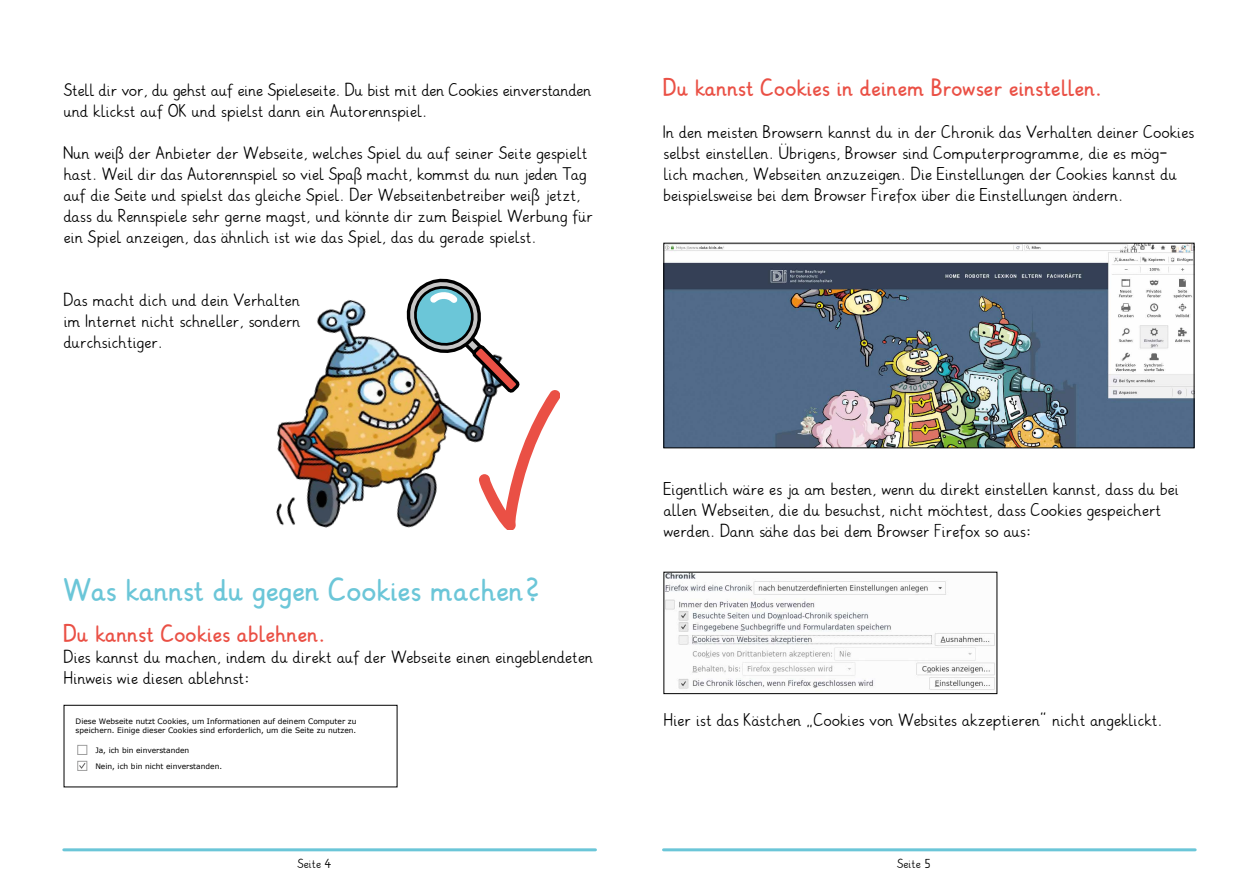
<style>
.page{position:relative;width:1259px;height:893px;background:#fff}
.page>*{position:absolute;margin:0;border:0;box-sizing:border-box;transform-origin:0 0}
.t1{font:700 30px "Grundschrift";color:#6bc6d8}
.t2{font:700 22.5px "Grundschrift";color:#ea5045}
.t3{font:16.5px/21px "Grundschrift";color:#000}
.t4{font:12px "Grundschrift";color:#000}
.t5{font:7.5px/9px "Verdana";color:#000}
</style>
<div class="page">
<img style="left:276px;top:300px;width:238px;height:230px">
<hr style="left:64px;top:848px;width:531px;height:3px;background:#6bc6d8">
<hr style="left:663px;top:848px;width:532px;height:3px;background:#6bc6d8">
<img style="left:665px;top:245px;width:527px;height:201px">
<div style="left:663px;top:243px;width:531px;height:205px;border:1px solid #000"></div>
<img style="left:665px;top:574px;width:330px;height:116px">
<div style="left:663px;top:572px;width:334px;height:122px;border:1px solid #000"></div>
<div style="left:64px;top:705px;width:333px;height:82px;border:1px solid #000"></div>
<div style="left:78px;top:745px;width:9px;height:10px;border:1px solid #9f9f9f"></div>
<div style="left:78px;top:761px;width:9px;height:10px;border:1px solid #9f9f9f"></div>
<svg style="left:78px;top:762px;width:8px;height:8px"></svg>
<svg style="left:400px;top:278px;width:160px;height:251px"></svg>
<p class="t3" style="left:64px;top:80px;width:529px">Stell dir vor, du gehst auf eine Spieleseite. Du bist mit den Cookies einverstanden und klickst auf OK und spielst dann ein Autorennspiel.</p>
<p class="t3" style="left:64px;top:143px;width:530px">Nun weiß der Anbieter der Webseite, welches Spiel du auf seiner Seite gespielt hast. Weil dir das Autorennspiel so viel Spaß macht, kommst du nun jeden Tag auf die Seite und spielst das gleiche Spiel. Der Webseitenbetreiber weiß jetzt, dass du Rennspiele sehr gerne magst, und könnte dir zum Beispiel Werbung für ein Spiel anzeigen, das ähnlich ist wie das Spiel, das du gerade spielst.</p>
<p class="t3" style="left:64px;top:290px;width:238px;text-align:justify">Das macht dich und dein Verhalten im Internet nicht schneller, sondern durchsichtiger.</p>
<h1 class="t1" style="left:64px;top:571px;width:477px">Was kannst du gegen Cookies machen?</h1>
<h2 class="t2" style="left:64px;top:620px;width:263px">Du kannst Cookies ablehnen.</h2>
<p class="t3" style="left:64px;top:647px;width:531px">Dies kannst du machen, indem du direkt auf der Webseite einen eingeblendeten<br>Hinweis wie diesen ablehnst:</p>
<p class="t5" style="left:76px;top:717px;width:282px">Diese Webseite nutzt Cookies, um Informationen auf deinem Computer zu speichern. Einige dieser Cookies sind erforderlich, um die Seite zu nutzen.</p>
<p class="t5" style="left:95px;top:762px;width:128px">Nein, ich bin nicht einverstanden.</p>
<p class="t5" style="left:95px;top:746px;width:95px">Ja, ich bin einverstanden</p>
<h2 class="t2" style="left:663px;top:74px;width:440px">Du kannst Cookies in deinem Browser einstellen.</h2>
<p class="t3" style="left:663px;top:122px;width:532px">In den meisten Browsern kannst du in der Chronik das Verhalten deiner Cookies selbst einstellen. Übrigens, Browser sind Computerprogramme, die es mög&shy;lich machen, Webseiten anzuzeigen. Die Einstellungen der Cookies kannst du beispielsweise bei dem Browser Firefox über die Einstellungen ändern.</p>
<p class="t3" style="left:663px;top:479px;width:517px">Eigentlich wäre es ja am besten, wenn du direkt einstellen kannst, dass du bei allen Webseiten, die du besuchst, nicht möchtest, dass Cookies gespeichert werden. Dann sähe das bei dem Browser Firefox so aus:</p>
<p class="t3" style="left:663px;top:710px;width:501px">Hier ist das Kästchen „Cookies von Websites akzeptieren“ nicht angeklickt.</p>
<p class="t4" style="left:297px;top:856px;width:36px">Seite 4</p>
<p class="t4" style="left:897px;top:856px;width:36px">Seite 5</p>
</div>
